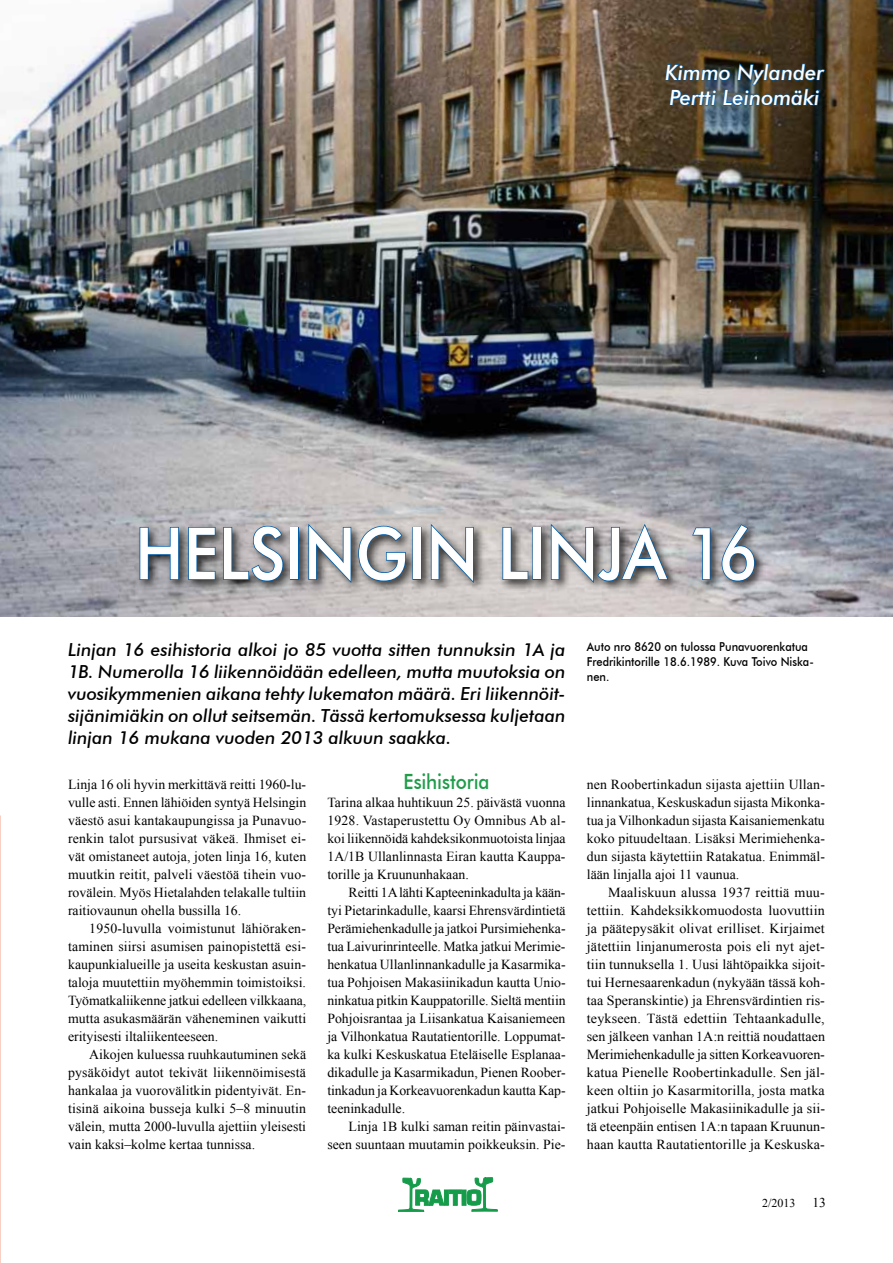
<style>
.page{position:relative;width:893px;height:1263px;background:#fff}
.page>*{position:absolute;margin:0;border:0;box-sizing:border-box;transform-origin:0 0}
.t1{font:500 72px "Futura BT";color:#fff;scale:.9 1}
.t2{font:italic 500 21px/25.2px "Futura BT";color:#fff}
.t3{font:500 21px "Futura BT";letter-spacing:-.005em;color:#209c4b;scale:.9 1}
.t4{font:italic 500 18px/22px "Futura BT";color:#000;text-align:justify}
.t5{font:13.8px/18px "Times New Roman";color:#000;text-align:justify}
.t6{font:500 12.3px/15px "Futura BT";color:#000;scale:.9 1}
.t7{font:12px "Times New Roman";color:#000}
.s1{font-size:13.5px}
</style>
<div class="page">
<img style="left:0;top:0;width:893px;height:617px">
<img style="left:665px;top:62px;width:160px;height:44px">
<div style="left:135px;top:521px;width:632px;height:72px;background:#000;opacity:.75"></div>
<svg style="left:139px;top:526px;width:41px;height:55px;background:#647485"></svg>
<svg style="left:187px;top:526px;width:29px;height:55px;background:#576b7b"></svg>
<svg style="left:222px;top:525px;width:62px;height:57px;background:#76818e"></svg>
<div style="left:290px;top:527px;width:9px;height:53px;border:2px solid #005da9"></div>
<svg style="left:307px;top:522px;width:100px;height:63px;background:#818a93"></svg>
<div style="left:412px;top:527px;width:9px;height:53px;border:2px solid #005da9"></div>
<svg style="left:429px;top:522px;width:46px;height:63px;background:#859099"></svg>
<svg style="left:502px;top:526px;width:27px;height:55px"></svg>
<div style="left:532px;top:527px;width:9px;height:53px;border:2px solid #005da9"></div>
<svg style="left:549px;top:522px;width:120px;height:63px;background:#838d97"></svg>
<svg style="left:691px;top:527px;width:20px;height:54px"></svg>
<svg style="left:721px;top:523px;width:34px;height:59px;background:#6e7d8e"></svg>
<svg style="left:398px;top:1177px;width:99px;height:35px"></svg>
<h2 class="t2" style="left:665px;top:60px;width:160px">Kimmo Nylander<br>Pertti Leinomäki</h2>
<h1 class="t1" style="left:135px;top:510px;width:501px">Helsingin linja</h1>
<h1 class="t1" style="left:686px;top:510px;width:82px">16</h1>
<p class="t4" style="left:68px;top:638px;width:499px">Linjan 16 esihistoria alkoi jo 85 vuotta sitten tunnuksin 1A ja 1B. Numerolla 16 liikennöidään edelleen, mutta muutoksia on vuosikymmenien aikana tehty lukematon määrä. Eri liikennöit&shy;sijänimiäkin on ollut seitsemän. Tässä kertomuksessa kuljetaan linjan 16 mukana vuoden 2013 alkuun saakka.</p>
<p class="t5" style="left:68px;top:775px;width:240px">Linja 16 oli hyvin merkittävä reitti 1960-lu&shy;vulle asti. Ennen lähiöiden syntyä Helsingin väestö asui kantakaupungissa ja Punavuo&shy;renkin talot pursusivat väkeä. Ihmiset ei&shy;vät omistaneet autoja, joten linja 16, kuten muutkin reitit, palveli väestöä tihein vuo&shy;rovälein. Myös Hietalahden telakalle tultiin raitiovaunun ohella bussilla 16.</p>
<p class="t5" style="left:68px;top:919px;width:240px;text-indent:21px">1950-luvulla voimistunut lähiöraken&shy;taminen siirsi asumisen painopistettä esi&shy;kaupunkialueille ja useita keskustan asuin&shy;taloja muutettiin myöhemmin toimistoiksi.<br>Työmatkaliikenne jatkui edelleen vilkkaana, mutta asukasmäärän väheneminen vaikutti erityisesti iltaliikenteeseen.</p>
<p class="t5" style="left:68px;top:1045px;width:240px;text-indent:21px">Aikojen kuluessa ruuhkautuminen sekä pysäköidyt autot tekivät liikennöimisestä hankalaa ja vuorovälitkin pidentyivät. En&shy;tisinä aikoina busseja kulki 5–8 minuutin välein, mutta 2000-luvulla ajettiin yleisesti vain kaksi–kolme kertaa tunnissa.</p>
<h2 class="t3" style="left:403px;top:769px;width:97px">Esihistoria</h2>
<p class="t5" style="left:327px;top:793px;width:240px">Tarina alkaa huhtikuun 25. päivästä vuonna 1928. Vastaperustettu Oy Omnibus Ab al&shy;koi liikennöidä kahdeksikonmuotoista linjaa 1A/1B Ullanlinnasta Eiran kautta Kauppa&shy;torille ja Kruununhakaan.</p>
<p class="t5" style="left:327px;top:883px;width:240px;text-indent:21px">Reitti 1A lähti Kapteeninkadulta ja kään&shy;tyi Pietarinkadulle, kaarsi Ehrensvärdintietä Perämiehenkadulle ja jatkoi Pursimiehenka&shy;tua Laivurinrinteelle. Matka jatkui Merimie&shy;henkatua Ullanlinnankadulle ja Kasarmika&shy;tua Pohjoisen Makasiinikadun kautta Unio&shy;ninkatua pitkin Kauppatorille. Sieltä mentiin Pohjoisrantaa ja Liisankatua Kaisaniemeen ja Vilhonkatua Rautatientorille. Loppumat&shy;ka kulki Keskuskatua Eteläiselle Esplanaa&shy;dikadulle ja Kasarmikadun, Pienen Roober&shy;tinkadun ja Korkeavuorenkadun kautta Kap&shy;teeninkadulle.</p>
<p class="t5" style="left:327px;top:1117px;width:240px;text-align:right">Linja 1B kulki saman reitin päinvastai&shy;seen suuntaan muutamin poikkeuksin. Pie-</p>
<p class="t6" style="left:587px;top:639px;width:254px">Auto nro 8620 on tulossa Punavuorenkatua<br>Fredrikintorille 18.6.1989. Kuva Toivo Niska&shy;nen.</p>
<p class="t5" style="left:587px;top:775px;width:240px">nen Roobertinkadun sijasta ajettiin Ullan&shy;linnankatua, Keskuskadun sijasta Mikonka&shy;tua ja Vilhonkadun sijasta Kaisaniemenkatu koko pituudeltaan. Lisäksi Merimiehenka&shy;dun sijasta käytettiin Ratakatua. Enimmäl&shy;lään linjalla ajoi 11 vaunua.</p>
<p class="t5" style="left:587px;top:883px;width:240px;text-indent:21px">Maaliskuun alussa 1937 reittiä muu&shy;tettiin. Kahdeksikkomuodosta luovuttiin ja päätepysäkit olivat erilliset. Kirjaimet jätettiin linjanumerosta pois eli nyt ajet&shy;tiin tunnuksella 1. Uusi lähtöpaikka sijoit&shy;tui Hernesaarenkadun (nykyään tässä koh&shy;taa Speranskintie) ja Ehrensvärdintien ris&shy;teykseen. Tästä edettiin Tehtaankadulle, sen jälkeen vanhan 1A:n reittiä noudattaen Merimiehenkadulle ja sitten Korkeavuoren&shy;katua Pienelle Roobertinkadulle. Sen jäl&shy;keen oltiin jo Kasarmitorilla, josta matka jatkui Pohjoiselle Makasiinikadulle ja sii&shy;tä eteenpäin entisen 1A:n tapaan Kruunun&shy;haan kautta Rautatientorille ja Keskuska-</p>
<p class="t7" style="left:762px;top:1195px;width:65px">2/2013 <span class="s1">13</span></p>
</div>
